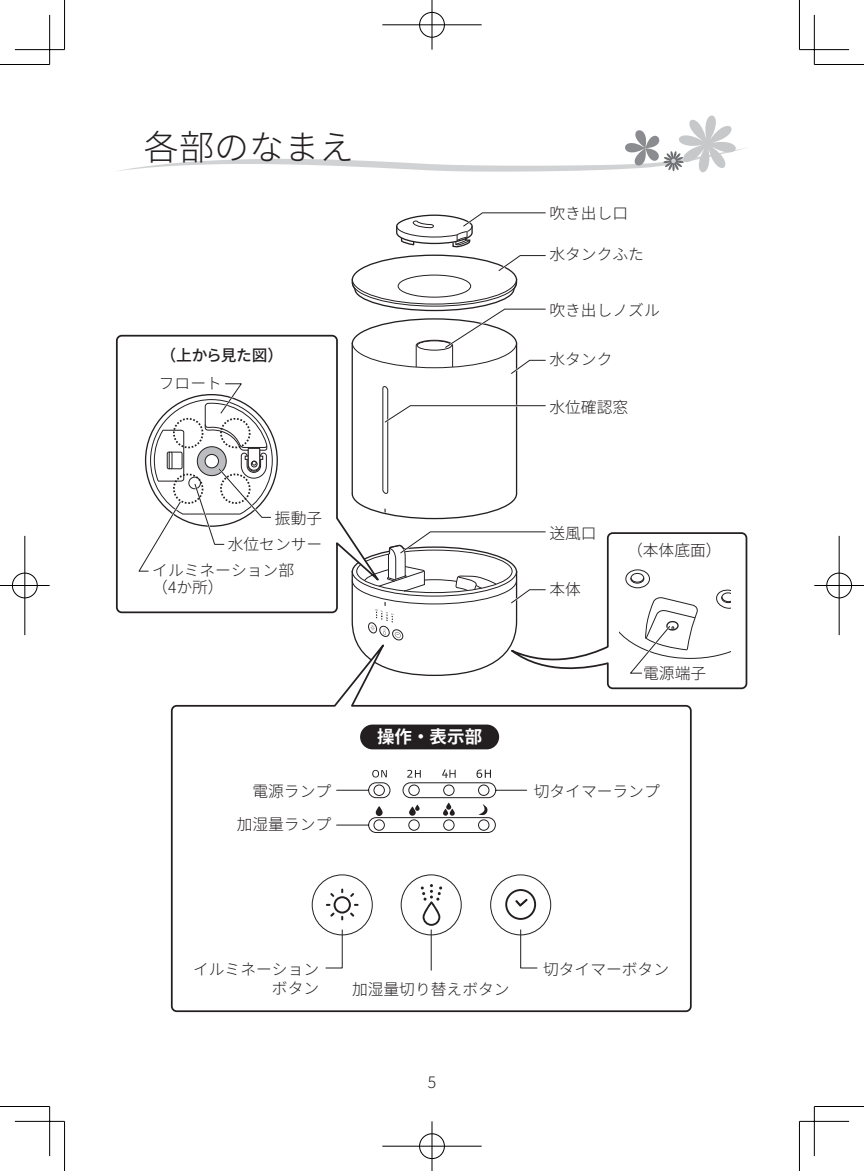
<style>
.page{position:relative;width:864px;height:1171px;background:#fff}
.page>*{position:absolute;margin:0;border:0;box-sizing:border-box;transform-origin:0 0}
.t1{font:300 35px "Noto Sans CJ Kjp";color:#231f20}
.t2{font:700 17.5px "Noto Sans CJ Kjp";color:#fff}
.t3{font:300 15.75px/25.6px "Noto Sans CJ Kjp";color:#231f20}
.t4{font:500 15.75px "Noto Sans CJ Kjp";letter-spacing:-.025em;color:#231f20}
</style>
<div class="page">
<svg style="left:118px;top:115px;width:627px;height:58px"></svg>
<svg style="left:170px;top:684px;width:522px;height:329px"></svg>
<div style="left:360px;top:724px;width:139px;height:25px;background:#231f20;border-radius:12px"></div>
<svg style="left:116px;top:334px;width:235px;height:280px"></svg>
<svg style="left:351px;top:254px;width:195px;height:266px"></svg>
<svg style="left:396px;top:212px;width:150px;height:36px"></svg>
<svg style="left:136px;top:382px;width:136px;height:191px"></svg>
<svg style="left:351px;top:531px;width:396px;height:159px"></svg>
<hr style="left:430px;top:930px;width:2px;height:40px;background:#fff">
<hr style="left:430px;top:930px;width:1px;height:40px;background:#231f20">
<svg style="left:324px;top:928px;width:20px;height:42px"></svg>
<svg style="left:518px;top:928px;width:20px;height:42px"></svg>
<div style="left:490px;top:874px;width:61px;height:61px;border:1px solid #231f20;border-radius:50%"></div>
<div style="left:400px;top:874px;width:61px;height:61px;border:1px solid #231f20;border-radius:50%"></div>
<div style="left:311px;top:874px;width:61px;height:61px;border:1px solid #231f20;border-radius:50%"></div>
<svg style="left:420px;top:884px;width:22px;height:42px"></svg>
<svg style="left:326px;top:888px;width:32px;height:32px"></svg>
<svg style="left:505px;top:889px;width:31px;height:31px"></svg>
<svg style="left:335px;top:769px;width:193px;height:65px"></svg>
<div style="left:173px;top:418px;width:30px;height:30px;border:2px dashed #231f20;border-radius:50%"></div>
<div style="left:220px;top:418px;width:30px;height:30px;border:2px dashed #231f20;border-radius:50%"></div>
<div style="left:173px;top:473px;width:30px;height:31px;border:2px dashed #231f20;border-radius:50%"></div>
<div style="left:220px;top:473px;width:30px;height:31px;border:2px dashed #231f20;border-radius:50%"></div>
<hr style="left:0;top:64px;width:50px;height:1px;background:#000">
<hr style="left:814px;top:64px;width:49px;height:1px;background:#000">
<hr style="left:0;top:1106px;width:50px;height:1px;background:#000">
<hr style="left:814px;top:1106px;width:49px;height:1px;background:#000">
<hr style="left:64px;top:0;width:1px;height:50px;background:#000">
<hr style="left:64px;top:1121px;width:1px;height:50px;background:#000">
<hr style="left:798px;top:0;width:1px;height:50px;background:#000">
<hr style="left:798px;top:1121px;width:1px;height:50px;background:#000">
<hr style="left:15px;top:49px;width:49px;height:1px;background:#000">
<hr style="left:799px;top:49px;width:49px;height:1px;background:#000">
<hr style="left:15px;top:1121px;width:49px;height:1px;background:#000">
<hr style="left:799px;top:1121px;width:49px;height:1px;background:#000">
<hr style="left:49px;top:15px;width:1px;height:49px;background:#000">
<hr style="left:49px;top:1106px;width:1px;height:50px;background:#000">
<hr style="left:813px;top:15px;width:1px;height:49px;background:#000">
<hr style="left:813px;top:1106px;width:1px;height:50px;background:#000">
<div style="left:418px;top:11px;width:27px;height:27px;border:2px solid #fff;border-radius:50%"></div>
<hr style="left:382px;top:24px;width:99px;height:2px;background:#fff">
<hr style="left:430px;top:0;width:3px;height:50px;background:#fff">
<div style="left:419px;top:12px;width:25px;height:25px;border:1px solid #000;border-radius:50%"></div>
<hr style="left:382px;top:25px;width:99px;height:1px;background:#000">
<hr style="left:431px;top:0;width:1px;height:50px;background:#000">
<div style="left:418px;top:1132px;width:27px;height:28px;border:2px solid #fff;border-radius:50%"></div>
<hr style="left:382px;top:1145px;width:99px;height:2px;background:#fff">
<hr style="left:430px;top:1121px;width:3px;height:50px;background:#fff">
<div style="left:419px;top:1133px;width:25px;height:26px;border:1px solid #000;border-radius:50%"></div>
<hr style="left:382px;top:1146px;width:99px;height:1px;background:#000">
<hr style="left:431px;top:1121px;width:1px;height:50px;background:#000">
<div style="left:11px;top:572px;width:27px;height:27px;border:2px solid #fff;border-radius:50%"></div>
<hr style="left:0;top:584px;width:50px;height:3px;background:#fff">
<hr style="left:24px;top:536px;width:2px;height:99px;background:#fff">
<div style="left:12px;top:573px;width:25px;height:25px;border:1px solid #000;border-radius:50%"></div>
<hr style="left:0;top:585px;width:50px;height:1px;background:#000">
<hr style="left:25px;top:536px;width:1px;height:99px;background:#000">
<div style="left:825px;top:572px;width:27px;height:27px;border:2px solid #fff;border-radius:50%"></div>
<hr style="left:814px;top:584px;width:49px;height:3px;background:#fff">
<hr style="left:837px;top:536px;width:3px;height:99px;background:#fff">
<div style="left:826px;top:573px;width:25px;height:25px;border:1px solid #000;border-radius:50%"></div>
<hr style="left:814px;top:585px;width:49px;height:1px;background:#000">
<hr style="left:838px;top:536px;width:1px;height:99px;background:#000">
<h1 class="t1" style="left:144px;top:127px;width:211px">各部のなまえ</h1>
<p class="t4" style="left:160px;top:346px;width:124px">（上から見た図）</p>
<p class="t3" style="left:159px;top:370px;width:64px">フロート</p>
<p class="t3" style="left:275px;top:506px;width:49px">振動子</p>
<p class="t3" style="left:152px;top:532px;width:171px;text-indent:75px">水位センサーイルミネーション部</p>
<p class="t3" style="left:152px;top:575px;width:73px">（4か所）</p>
<p class="t3" style="left:252px;top:778px;width:80px">電源ランプ</p>
<p class="t3" style="left:236px;top:812px;width:96px">加湿量ランプ</p>
<p class="t2" style="left:377px;top:727px;width:106px">操作・表示部</p>
<p class="t3" style="left:549px;top:201px;width:80px">吹き出し口</p>
<p class="t3" style="left:549px;top:242px;width:96px">水タンクふた</p>
<p class="t3" style="left:549px;top:298px;width:112px">吹き出しノズル</p>
<p class="t3" style="left:549px;top:347px;width:64px">水タンク</p>
<p class="t3" style="left:549px;top:394px;width:80px">水位確認窓</p>
<p class="t3" style="left:549px;top:521px;width:49px">送風口</p>
<p class="t3" style="left:549px;top:576px;width:33px">本体</p>
<p class="t3" style="left:626px;top:538px;width:96px">（本体底面）</p>
<p class="t3" style="left:643px;top:660px;width:64px">電源端子</p>
<p class="t3" style="left:533px;top:778px;width:127px">切タイマーランプ</p>
<p class="t3" style="left:193px;top:956px;width:127px">イルミネーション</p>
<p class="t3" style="left:543px;top:956px;width:127px">切タイマーボタン</p>
<p class="t3" style="left:272px;top:975px;width:49px">ボタン</p>
<p class="t3" style="left:352px;top:977px;width:159px">加湿量切り替えボタン</p>
<p class="t3" style="left:427px;top:1069px;width:10px">5</p>
</div>
